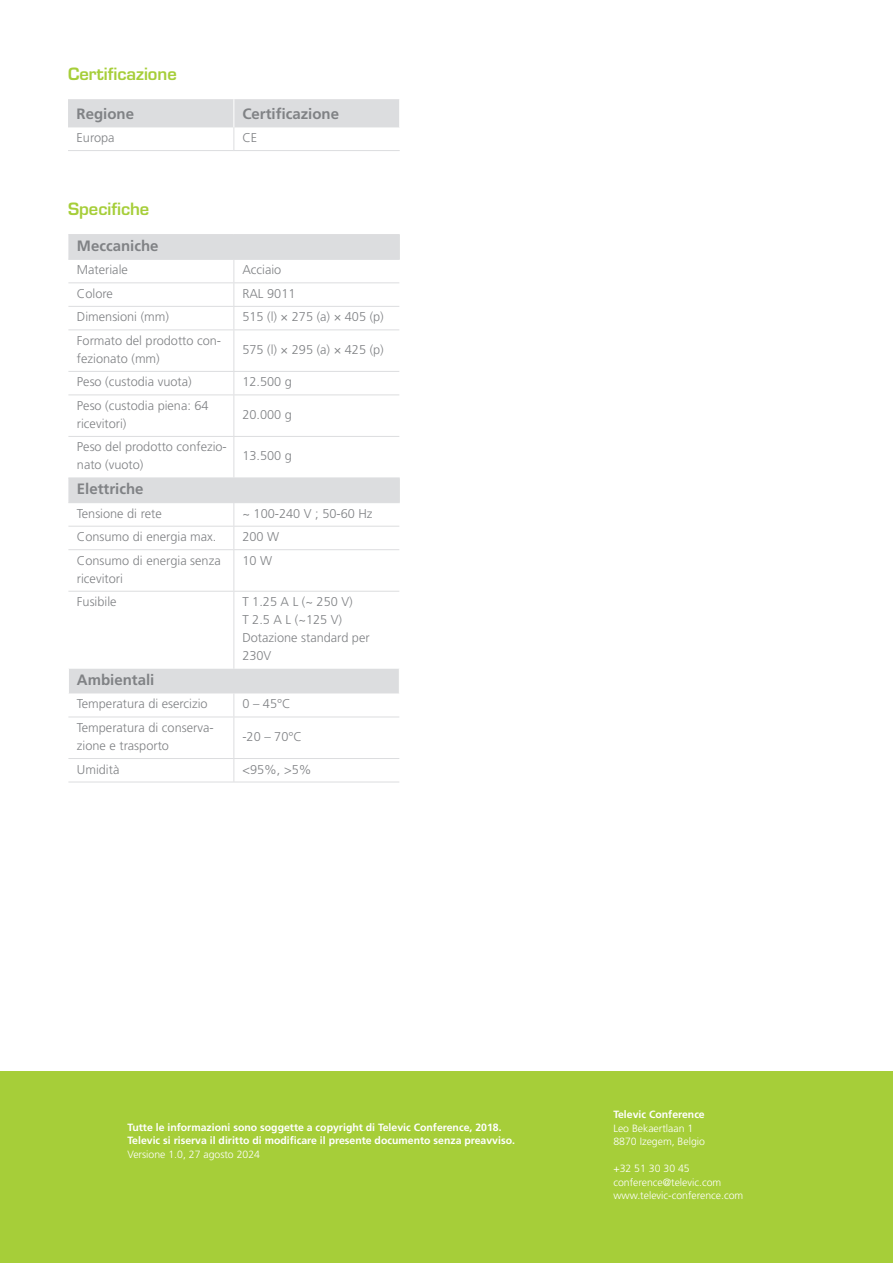
<style>
.page{position:relative;width:893px;height:1263px;background:#fff}
.page>*{position:absolute;margin:0;border:0;box-sizing:border-box;transform-origin:0 0}
.Titel_niveau_3{font:600 16.5px "Eurostile LT Std";color:#a6ce39}
.Titel_-_cell{font:700 15px "Frutiger LT Std";color:#808285}
.Text_-_cell{font:300 12.75px/18px "Frutiger LT Std";color:#808285}
.BROOD___regular{font:300 12.75px/18px "Frutiger LT Std";color:#808285}
.t1{font:700 10.5px/13.5px "Frutiger LT Std";color:#fff}
.t2{font:300 10.5px/13.5px "Frutiger LT Std";color:#fff}
</style>
<div class="page">
<div style="left:0;top:1071px;width:893px;height:192px;background:#a6ce39"></div>
<svg style="left:68px;top:99px;width:331px;height:51px"></svg>
<hr style="left:68px;top:150px;width:166px;height:1px;background:#dcdddf">
<hr style="left:234px;top:150px;width:166px;height:1px;background:#dcdddf">
<svg style="left:68px;top:235px;width:331px;height:458px"></svg>
<svg style="left:399px;top:235px;width:1px;height:24px"></svg>
<svg style="left:399px;top:479px;width:1px;height:23px"></svg>
<hr style="left:68px;top:306px;width:166px;height:1px;background:#dcdddf">
<hr style="left:234px;top:306px;width:165px;height:1px;background:#dcdddf">
<hr style="left:68px;top:282px;width:166px;height:1px;background:#dcdddf">
<hr style="left:68px;top:329px;width:166px;height:1px;background:#dcdddf">
<hr style="left:68px;top:371px;width:166px;height:1px;background:#dcdddf">
<hr style="left:234px;top:282px;width:165px;height:1px;background:#dcdddf">
<svg style="left:233px;top:260px;width:1px;height:69px"></svg>
<hr style="left:234px;top:329px;width:165px;height:1px;background:#dcdddf">
<hr style="left:233px;top:330px;width:1px;height:41px;background:#dcdddf">
<hr style="left:234px;top:371px;width:165px;height:1px;background:#dcdddf">
<svg style="left:233px;top:372px;width:1px;height:22px"></svg>
<hr style="left:233px;top:395px;width:1px;height:41px;background:#dcdddf">
<hr style="left:233px;top:437px;width:1px;height:41px;background:#dcdddf">
<svg style="left:233px;top:503px;width:1px;height:46px"></svg>
<hr style="left:233px;top:550px;width:1px;height:41px;background:#dcdddf">
<hr style="left:233px;top:592px;width:1px;height:77px;background:#dcdddf">
<svg style="left:233px;top:693px;width:1px;height:24px"></svg>
<hr style="left:233px;top:717px;width:1px;height:41px;background:#dcdddf">
<svg style="left:233px;top:759px;width:1px;height:23px"></svg>
<hr style="left:68px;top:394px;width:166px;height:1px;background:#dcdddf">
<hr style="left:234px;top:394px;width:165px;height:1px;background:#dcdddf">
<hr style="left:68px;top:436px;width:166px;height:1px;background:#dcdddf">
<hr style="left:234px;top:436px;width:165px;height:1px;background:#dcdddf">
<hr style="left:68px;top:478px;width:166px;height:1px;background:#dcdddf">
<hr style="left:234px;top:478px;width:166px;height:1px;background:#dcdddf">
<hr style="left:68px;top:502px;width:166px;height:1px;background:#dcdddf">
<hr style="left:234px;top:502px;width:166px;height:1px;background:#dcdddf">
<hr style="left:68px;top:526px;width:166px;height:1px;background:#dcdddf">
<hr style="left:234px;top:526px;width:165px;height:1px;background:#dcdddf">
<hr style="left:68px;top:549px;width:166px;height:1px;background:#dcdddf">
<hr style="left:234px;top:549px;width:165px;height:1px;background:#dcdddf">
<hr style="left:68px;top:591px;width:166px;height:1px;background:#dcdddf">
<hr style="left:234px;top:591px;width:165px;height:1px;background:#dcdddf">
<hr style="left:68px;top:717px;width:166px;height:1px;background:#dcdddf">
<hr style="left:234px;top:717px;width:165px;height:1px;background:#dcdddf">
<hr style="left:68px;top:758px;width:166px;height:1px;background:#dcdddf">
<hr style="left:234px;top:758px;width:165px;height:1px;background:#dcdddf">
<hr style="left:68px;top:782px;width:166px;height:1px;background:#dcdddf">
<hr style="left:234px;top:782px;width:165px;height:1px;background:#dcdddf">
<hr style="left:68px;top:234px;width:166px;height:1px;background:#dcdddf">
<hr style="left:234px;top:234px;width:166px;height:1px;background:#dcdddf">
<hr style="left:68px;top:259px;width:166px;height:1px;background:#dcdddf">
<hr style="left:234px;top:259px;width:166px;height:1px;background:#dcdddf">
<svg style="left:68px;top:669px;width:1px;height:24px"></svg>
<p class="Titel_niveau_3" style="left:68px;top:64px;width:110px">Certificazione</p>
<p class="Titel_-_cell" style="left:77px;top:105px;width:59px">Regione</p>
<p class="Titel_-_cell" style="left:242px;top:105px;width:98px">Certificazione</p>
<p class="Text_-_cell" style="left:77px;top:129px;width:40px">Europa</p>
<p class="Text_-_cell" style="left:242px;top:129px;width:16px">CE</p>
<p class="Titel_niveau_3" style="left:68px;top:199px;width:83px">Specifiche</p>
<p class="Titel_-_cell" style="left:77px;top:237px;width:83px">Meccaniche</p>
<p class="Text_-_cell" style="left:77px;top:261px;width:52px">Materiale</p>
<p class="Text_-_cell" style="left:242px;top:261px;width:40px">Acciaio</p>
<p class="Text_-_cell" style="left:77px;top:285px;width:37px">Colore</p>
<p class="Text_-_cell" style="left:242px;top:285px;width:55px">RAL 9011</p>
<p class="Text_-_cell" style="left:77px;top:308px;width:94px">Dimensioni (mm)</p>
<p class="Text_-_cell" style="left:242px;top:308px;width:143px">515 (l) × 275 (a) × 405 (p)</p>
<p class="Text_-_cell" style="left:77px;top:332px;width:146px">Formato del prodotto con&shy;fezionato (mm)</p>
<p class="Text_-_cell" style="left:242px;top:341px;width:143px">575 (l) × 295 (a) × 425 (p)</p>
<p class="Text_-_cell" style="left:77px;top:373px;width:116px">Peso (custodia vuota)</p>
<p class="Text_-_cell" style="left:242px;top:373px;width:51px">12.500 g</p>
<p class="Text_-_cell" style="left:77px;top:397px;width:133px">Peso (custodia piena: 64 ricevitori)</p>
<p class="Text_-_cell" style="left:242px;top:406px;width:51px">20.000 g</p>
<p class="Text_-_cell" style="left:77px;top:438px;width:151px">Peso del prodotto confezio&shy;nato (vuoto)</p>
<p class="Text_-_cell" style="left:242px;top:447px;width:51px">13.500 g</p>
<p class="Titel_-_cell" style="left:77px;top:480px;width:68px">Elettriche</p>
<p class="Text_-_cell" style="left:77px;top:504px;width:86px">Tensione di rete</p>
<p class="Text_-_cell" style="left:242px;top:504px;width:132px">~ 100-240 V ; 50-60 Hz</p>
<p class="Text_-_cell" style="left:77px;top:528px;width:141px">Consumo di energia max.</p>
<p class="Text_-_cell" style="left:242px;top:528px;width:38px">200 W</p>
<p class="BROOD___regular" style="left:77px;top:551px;width:145px">Consumo di energia senza ricevitori</p>
<p class="BROOD___regular" style="left:242px;top:551px;width:31px">10 W</p>
<p class="BROOD___regular" style="left:77px;top:593px;width:41px">Fusibile</p>
<p class="Text_-_cell" style="left:242px;top:593px;width:112px">T 1.25 A L (~ 250 V)</p>
<p class="Text_-_cell" style="left:242px;top:611px;width:101px">T 2.5 A L (~125 V)</p>
<p class="Text_-_cell" style="left:242px;top:629px;width:129px">Dotazione standard per<br>230V</p>
<p class="Titel_-_cell" style="left:77px;top:671px;width:79px">Ambientali</p>
<p class="BROOD___regular" style="left:77px;top:695px;width:132px">Temperatura di esercizio</p>
<p class="BROOD___regular" style="left:242px;top:695px;width:50px">0 – 45°C</p>
<p class="BROOD___regular" style="left:77px;top:719px;width:138px">Temperatura di conserva&shy;zione e trasporto</p>
<p class="BROOD___regular" style="left:242px;top:728px;width:61px">-20 – 70°C</p>
<p class="BROOD___regular" style="left:77px;top:760px;width:44px">Umidità</p>
<p class="BROOD___regular" style="left:242px;top:760px;width:71px">&lt;95%, &gt;5%</p>
<p class="t1" style="left:128px;top:1120px;width:389px">Tutte le informazioni sono soggette a copyright di Televic Conference, 2018.<br>Televic si riserva il diritto di modificare il presente documento senza preavviso.</p>
<p class="t2" style="left:128px;top:1147px;width:134px">Versione 1.0, 27 agosto 2024</p>
<p class="t1" style="left:613px;top:1108px;width:93px">Televic Conference</p>
<p class="t2" style="left:613px;top:1121px;width:93px">Leo Bekaertlaan 1<br>8870 Izegem, Belgio</p>
<p class="t2" style="left:613px;top:1162px;width:131px">+32 51 30 30 45 conference@televic.com www.televic-conference.com</p>
</div>
